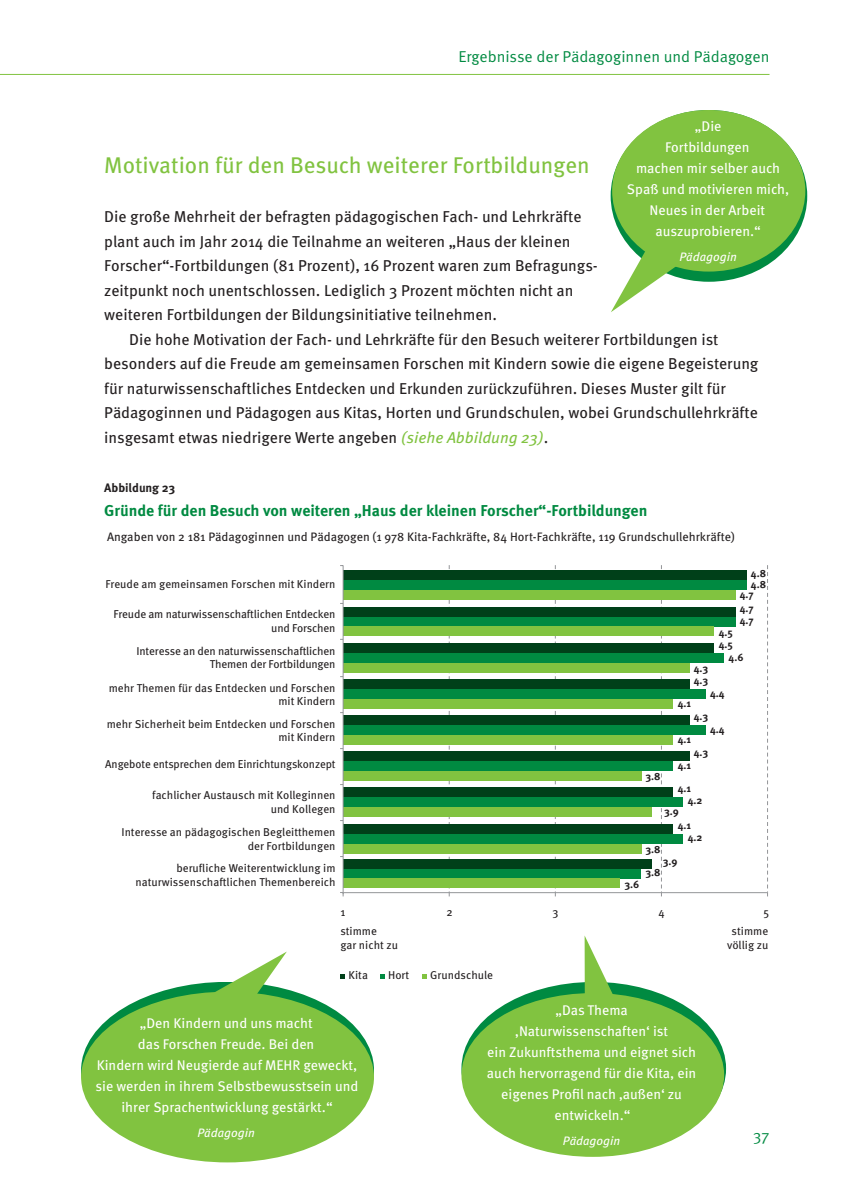
<style>
.page{position:relative;width:844px;height:1191px;background:#fff}
.page>*{position:absolute;margin:0;border:0;box-sizing:border-box;transform-origin:0 0}
.t1{font:22.75px "Meta Pro";color:#81c340}
.t2{font:15.75px/24.5px "Meta Pro";color:#231f20}
.t3{font:700 15.75px "Meta Pro";color:#008a41}
.t4{font:15.75px "Meta Pro";color:#008a41}
.t5{font:14px/21px "Meta Pro";color:#fff;text-align:center}
.t6{font:12.25px "Meta Pro";color:#231f20}
.t7{font:italic 12.25px "Meta Pro";color:#fff}
.t8{font:700 12.25px "Meta Pro";letter-spacing:-.005em;color:#231f20}
.t9{font:11.38px/13.7px "Meta OT";color:#231f20;text-align:right}
.t10{font:700 10.5px "Meta OT";color:#231f20}
.s1{font-style:italic;color:#81c340}
</style>
<div class="page">
<hr style="left:0;top:74px;width:769px;height:1px;background:#81c340">
<svg style="left:81px;top:981px;width:293px;height:177px;background:#199554"></svg>
<svg style="left:610px;top:110px;width:197px;height:172px;background:#14934a"></svg>
<div style="left:461px;top:982px;width:264px;height:173px;background:#008a41;border-radius:50%"></div>
<div style="left:104px;top:565px;width:665px;height:417px;background:#fff"></div>
<svg style="left:767px;top:565px;width:1px;height:331px"></svg>
<svg style="left:661px;top:565px;width:1px;height:331px"></svg>
<svg style="left:555px;top:565px;width:1px;height:331px"></svg>
<svg style="left:448px;top:565px;width:2px;height:331px"></svg>
<div style="left:343px;top:580px;width:403px;height:10px;background:#008a41"></div>
<div style="left:343px;top:570px;width:403px;height:10px;background:#004019"></div>
<div style="left:343px;top:590px;width:392px;height:10px;background:#81c340"></div>
<div style="left:343px;top:653px;width:380px;height:10px;background:#008a41"></div>
<div style="left:343px;top:643px;width:370px;height:10px;background:#004019"></div>
<div style="left:343px;top:663px;width:346px;height:10px;background:#81c340"></div>
<div style="left:343px;top:689px;width:362px;height:10px;background:#008a41"></div>
<div style="left:343px;top:679px;width:346px;height:10px;background:#004019"></div>
<div style="left:343px;top:699px;width:330px;height:10px;background:#81c340"></div>
<div style="left:343px;top:725px;width:362px;height:10px;background:#008a41"></div>
<div style="left:343px;top:715px;width:346px;height:10px;background:#004019"></div>
<div style="left:343px;top:735px;width:330px;height:9px;background:#81c340"></div>
<div style="left:343px;top:761px;width:330px;height:10px;background:#008a41"></div>
<div style="left:343px;top:751px;width:346px;height:10px;background:#004019"></div>
<div style="left:343px;top:771px;width:299px;height:9px;background:#81c340"></div>
<div style="left:343px;top:796px;width:339px;height:10px;background:#008a41"></div>
<div style="left:343px;top:787px;width:330px;height:9px;background:#004019"></div>
<div style="left:343px;top:806px;width:308px;height:10px;background:#81c340"></div>
<div style="left:343px;top:833px;width:339px;height:10px;background:#008a41"></div>
<div style="left:343px;top:823px;width:330px;height:10px;background:#004019"></div>
<div style="left:343px;top:843px;width:299px;height:10px;background:#81c340"></div>
<div style="left:343px;top:868px;width:297px;height:10px;background:#008a41"></div>
<div style="left:343px;top:858px;width:308px;height:10px;background:#004019"></div>
<div style="left:343px;top:878px;width:276px;height:10px;background:#81c340"></div>
<div style="left:343px;top:616px;width:392px;height:10px;background:#008a41"></div>
<div style="left:343px;top:606px;width:392px;height:10px;background:#004019"></div>
<div style="left:343px;top:626px;width:370px;height:10px;background:#81c340"></div>
<svg style="left:340px;top:974px;width:5px;height:4px"></svg>
<svg style="left:380px;top:974px;width:4px;height:4px"></svg>
<svg style="left:422px;top:974px;width:4px;height:4px"></svg>
<hr style="left:343px;top:892px;width:424px;height:1px;background:#939598">
<svg style="left:340px;top:565px;width:4px;height:331px"></svg>
<svg style="left:214px;top:951px;width:73px;height:47px"></svg>
<svg style="left:584px;top:935px;width:36px;height:60px"></svg>
<svg style="left:611px;top:240px;width:76px;height:72px"></svg>
<div style="left:612px;top:110px;width:193px;height:161px;background:#81c340;border-radius:50%"></div>
<div style="left:461px;top:993px;width:263px;height:163px;background:#81c340;border-radius:50%"></div>
<div style="left:81px;top:991px;width:293px;height:171px;background:#81c340;border-radius:50%"></div>
<p class="t4" style="left:458px;top:47px;width:312px">Ergebnisse der Pädagoginnen und Pädagogen</p>
<p class="t5" style="left:626px;top:116px;width:164px">„Die<br>Fortbildungen<br>machen mir selber auch<br>Spaß und motivieren mich,<br>Neues in der Arbeit auszuprobieren.“</p>
<p class="t7" style="left:679px;top:249px;width:59px">Pädagogin</p>
<h1 class="t1" style="left:104px;top:151px;width:487px">Motivation für den Besuch weiterer Fortbildungen</h1>
<p class="t2" style="left:104px;top:204px;width:495px">Die große Mehrheit der befragten pädagogischen Fach- und Lehrkräfte plant auch im Jahr 2014 die Teilnahme an weiteren „Haus der kleinen Forscher“-Fortbildungen (81 Prozent), 16 Prozent waren zum Befragungs&shy;zeitpunkt noch unentschlossen. Lediglich 3 Prozent möchten nicht an weiteren Fortbildungen der Bildungsinitiative teilnehmen.</p>
<p class="t2" style="left:104px;top:327px;width:655px;text-indent:25px">Die hohe Motivation der Fach- und Lehrkräfte für den Besuch weiterer Fortbildungen ist besonders auf die Freude am gemeinsamen Forschen mit Kindern sowie die eigene Begeisterung für naturwissenschaftliches Entdecken und Erkunden zurückzuführen. Dieses Muster gilt für Pädagoginnen und Pädagogen aus Kitas, Horten und Grundschulen, wobei Grundschullehrkräfte insgesamt etwas niedrigere Werte angeben <span class="s1">(siehe Abbildung 23)</span>.</p>
<p class="t8" style="left:104px;top:480px;width:72px">Abbildung 23</p>
<p class="t3" style="left:104px;top:501px;width:544px">Gründe für den Besuch von weiteren „Haus der kleinen Forscher“-Fortbildungen</p>
<p class="t6" style="left:107px;top:529px;width:629px">Angaben von 2 181 Pädagoginnen und Pädagogen (1 978 Kita-Fachkräfte, 84 Hort-Fachkräfte, 119 Grundschullehrkräfte)</p>
<p class="t9" style="left:105px;top:577px;width:232px">Freude am gemeinsamen Forschen mit Kindern</p>
<p class="t10" style="left:750px;top:566px;width:17px">4.8</p>
<p class="t10" style="left:750px;top:577px;width:17px">4.8</p>
<p class="t10" style="left:739px;top:588px;width:15px">4.7</p>
<p class="t9" style="left:113px;top:607px;width:223px">Freude am naturwissenschaftlichen Entdecken und Forschen</p>
<p class="t10" style="left:739px;top:601px;width:15px">4.7</p>
<p class="t10" style="left:739px;top:614px;width:15px">4.7</p>
<p class="t10" style="left:718px;top:625px;width:16px">4.5</p>
<p class="t9" style="left:136px;top:644px;width:200px">Interesse an den naturwissenschaftlichen<br>Themen der Fortbildungen</p>
<p class="t10" style="left:693px;top:662px;width:16px">4.3</p>
<p class="t10" style="left:718px;top:638px;width:16px">4.5</p>
<p class="t10" style="left:728px;top:650px;width:16px">4.6</p>
<p class="t9" style="left:109px;top:681px;width:228px">mehr Themen für das Entdecken und Forschen mit Kindern</p>
<p class="t10" style="left:693px;top:674px;width:16px">4.3</p>
<p class="t10" style="left:677px;top:696px;width:15px">4.1</p>
<p class="t10" style="left:709px;top:686px;width:16px">4.4</p>
<p class="t9" style="left:107px;top:717px;width:230px">mehr Sicherheit beim Entdecken und Forschen mit Kindern</p>
<p class="t9" style="left:105px;top:757px;width:232px">Angebote entsprechen dem Einrichtungskonzept</p>
<p class="t9" style="left:152px;top:788px;width:185px">fachlicher Austausch mit Kolleginnen und Kollegen</p>
<p class="t9" style="left:121px;top:825px;width:215px">Interesse an pädagogischen Begleitthemen der Fortbildungen</p>
<p class="t9" style="left:135px;top:861px;width:201px">berufliche Weiterentwicklung im naturwissenschaftlichen Themenbereich</p>
<p class="t10" style="left:693px;top:710px;width:16px">4.3</p>
<p class="t10" style="left:677px;top:732px;width:15px">4.1</p>
<p class="t10" style="left:709px;top:722px;width:16px">4.4</p>
<p class="t10" style="left:693px;top:746px;width:16px">4.3</p>
<p class="t10" style="left:645px;top:769px;width:17px">3.8</p>
<p class="t10" style="left:677px;top:758px;width:15px">4.1</p>
<p class="t10" style="left:677px;top:781px;width:15px">4.1</p>
<p class="t10" style="left:687px;top:794px;width:16px">4.2</p>
<p class="t10" style="left:664px;top:804px;width:16px">3.9</p>
<p class="t10" style="left:677px;top:818px;width:15px">4.1</p>
<p class="t10" style="left:645px;top:842px;width:17px">3.8</p>
<p class="t10" style="left:662px;top:854px;width:16px">3.9</p>
<p class="t10" style="left:645px;top:866px;width:17px">3.8</p>
<p class="t10" style="left:624px;top:877px;width:16px">3.6</p>
<p class="t10" style="left:687px;top:831px;width:16px">4.2</p>
<p class="t9" style="left:340px;top:905px;width:6px">1</p>
<p class="t9" style="left:446px;top:905px;width:8px">2</p>
<p class="t9" style="left:552px;top:905px;width:7px">3</p>
<p class="t9" style="left:658px;top:905px;width:8px">4</p>
<p class="t9" style="left:763px;top:905px;width:7px">5</p>
<p class="t9" style="left:340px;top:924px;width:59px;text-align:left">stimme<br>gar nicht zu</p>
<p class="t9" style="left:727px;top:924px;width:43px;text-align:center">stimme völlig zu</p>
<p class="t9" style="left:348px;top:968px;width:21px">Kita</p>
<p class="t9" style="left:388px;top:968px;width:23px">Hort</p>
<p class="t9" style="left:430px;top:968px;width:64px">Grundschule</p>
<p class="t5" style="left:96px;top:1012px;width:264px">„Den Kindern und uns macht<br>das Forschen Freude. Bei den<br>Kindern wird Neugierde auf MEHR geweckt, sie werden in ihrem Selbstbewusstsein und ihrer Sprachentwicklung gestärkt.“</p>
<p class="t7" style="left:197px;top:1124px;width:59px">Pädagogin</p>
<p class="t5" style="left:487px;top:1000px;width:211px">„Das Thema ‚Naturwissenschaften‘ ist<br>ein Zukunftsthema und eignet sich auch hervorragend für die Kita, ein eigenes Profil nach ‚außen‘ zu entwickeln.“</p>
<p class="t7" style="left:562px;top:1133px;width:59px">Pädagogin</p>
<p class="t4" style="left:753px;top:1126px;width:18px">37</p>
</div>
